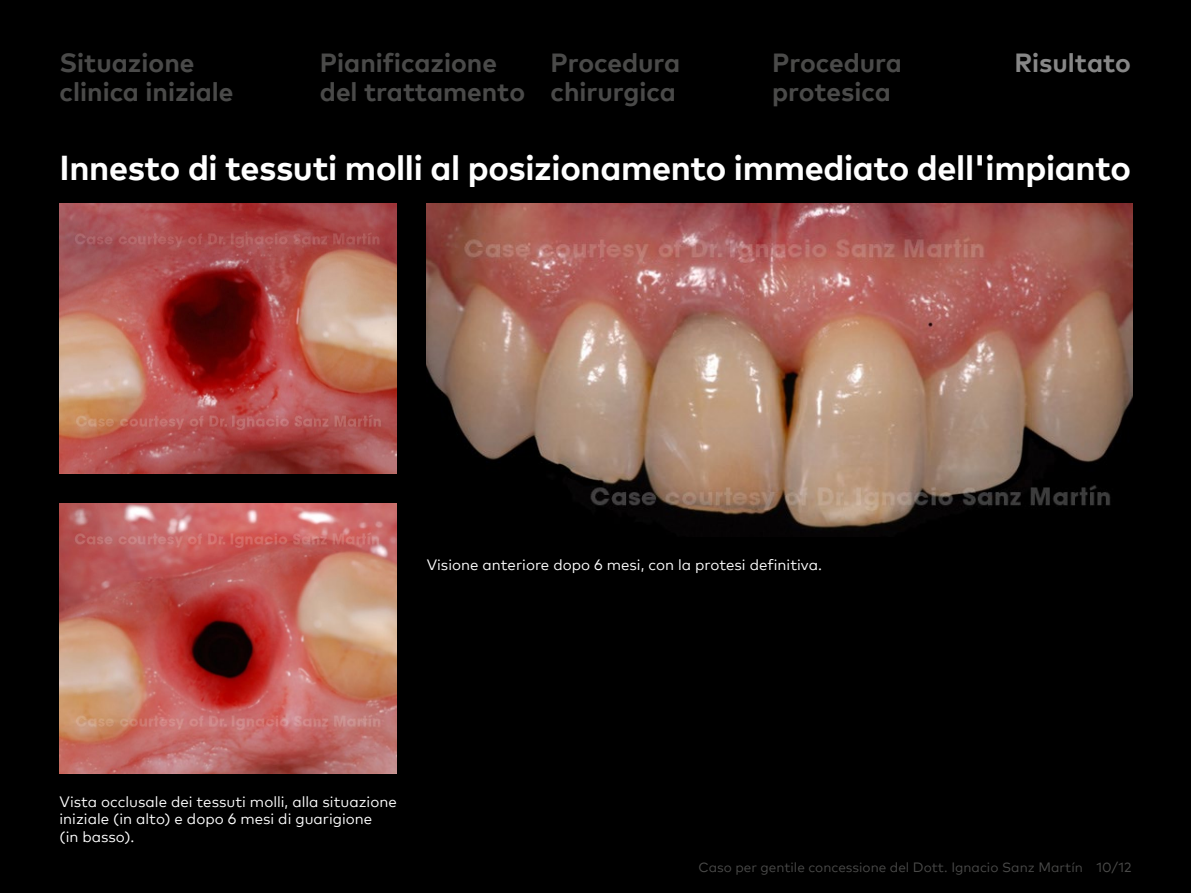
<style>
.page{position:relative;width:1191px;height:893px;background:#000}
.page>*{position:absolute;margin:0;border:0;box-sizing:border-box;transform-origin:0 0}
.t1{font:700 34.5px "Mark Pro";letter-spacing:-.01em;color:#fff}
.t2{font:700 26.25px/29.4px "Mark Pro";color:#4a4a49}
.t3{font:700 26.25px "Mark Pro";color:#878787}
.t4{font:15px/17.2px "Mark Pro";color:#fff}
.t5{font:13.5px "Mark Pro";color:#4a4a49}
</style>
<div class="page">
<img style="left:60px;top:203px;width:337px;height:271px">
<img style="left:60px;top:503px;width:337px;height:271px">
<img style="left:427px;top:203px;width:705px;height:326px">
<h2 class="t2" style="left:60px;top:46px;width:176px">Situazione clinica iniziale</h2>
<h2 class="t2" style="left:320px;top:46px;width:207px">Pianificazione del trattamento</h2>
<h2 class="t2" style="left:550px;top:46px;width:131px">Procedura chirurgica</h2>
<h2 class="t2" style="left:772px;top:46px;width:131px">Procedura protesica</h2>
<h2 class="t3" style="left:1014px;top:43px;width:118px">Risultato</h2>
<h1 class="t1" style="left:60px;top:142px;width:1073px">Innesto di tessuti molli al posizionamento immediato dell'impianto</h1>
<p class="t4" style="left:427px;top:554px;width:397px">Visione anteriore dopo 6 mesi, con la protesi definitiva.</p>
<p class="t4" style="left:60px;top:792px;width:339px">Vista occlusale dei tessuti molli, alla situazione iniziale (in alto) e dopo 6 mesi di guarigione<br>(in basso).</p>
<p class="t5" style="left:698px;top:857px;width:434px">Caso per gentile concessione del Dott. Ignacio Sanz Martín 10/12</p>
</div>
